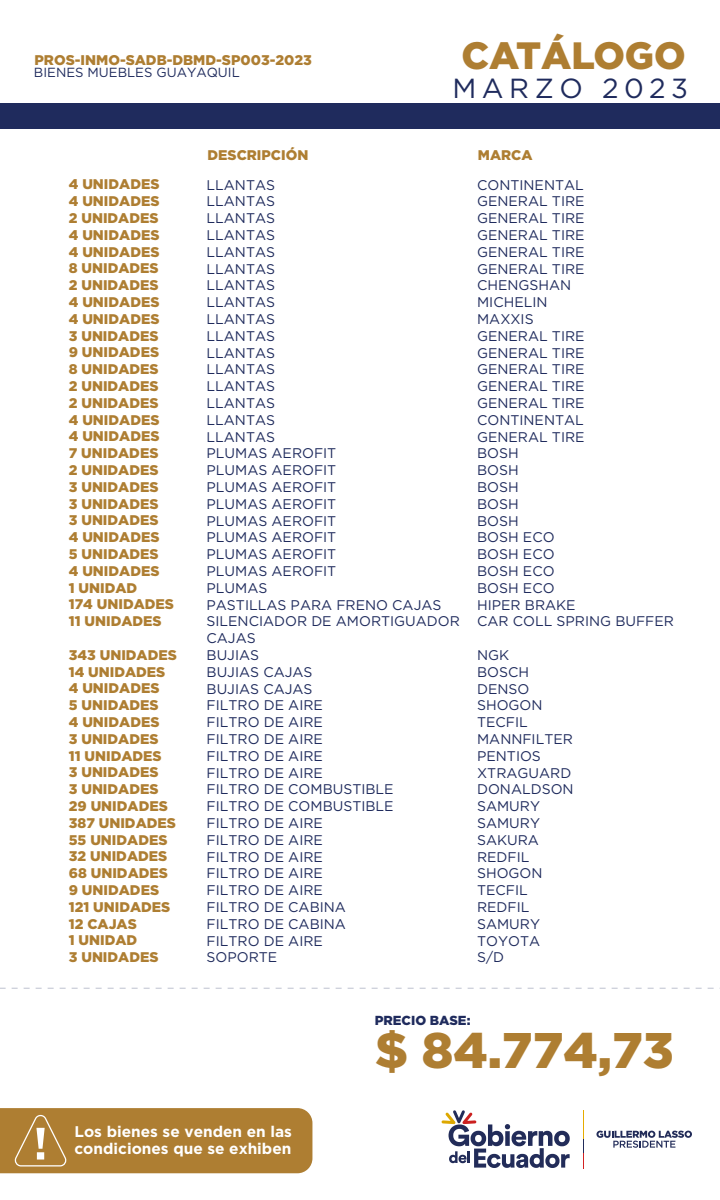
<style>
.page{position:relative;width:720px;height:1200px;background:#fff}
.page>*{position:absolute;margin:0;border:0;box-sizing:border-box;transform-origin:0 0}
.t1{font:900 50px "Gotham";color:#ae7e32}
.t2{font:900 38.1px "Gotham";color:#ae7e32}
.t3{font:27.6px "Gotham";letter-spacing:.2em;color:#1f2b5d}
.t4{font:700 15.4px/17px "Gotham";color:#fff}
.t5{font:14px/16.8px "Gotham";color:#1f2b5d}
.t6{font:900 14px/16.8px "Gotham";color:#ae7e32}
.t7{font:13.2px "Gotham";color:#1f2b5d}
.t8{font:900 13.1px "Gotham";color:#1f2b5d}
</style>
<div class="page">
<svg style="left:0;top:988px;width:720px;height:1px"></svg>
<div style="left:0;top:103px;width:720px;height:25px;background:#1f2b5d"></div>
<div style="left:0;top:1108px;width:312px;height:65px;background:#ae7e32"></div>
<svg style="left:596px;top:1131px;width:96px;height:17px"></svg>
<svg style="left:442px;top:1110px;width:128px;height:58px"></svg>
<hr style="left:583px;top:1110px;width:1px;height:59px;background:#e6ab00">
<hr style="left:583px;top:1139px;width:1px;height:30px;background:#222c59">
<svg style="left:583px;top:1153px;width:1px;height:16px"></svg>
<p class="t6" style="left:35px;top:51px;width:279px">PROS-INMO-SADB-DBMD-SP003-2023</p>
<p class="t7" style="left:34px;top:64px;width:207px">BIENES MUEBLES GUAYAQUIL</p>
<h2 class="t2" style="left:462px;top:34px;width:226px">CATÁLOGO</h2>
<h3 class="t3" style="left:452px;top:70px;width:237px">MARZO 2023</h3>
<p class="t6" style="left:69px;top:176px;width:107px">4 UNIDADES<br>4 UNIDADES<br>2 UNIDADES<br>4 UNIDADES<br>4 UNIDADES<br>8 UNIDADES<br>2 UNIDADES<br>4 UNIDADES<br>4 UNIDADES<br>3 UNIDADES<br>9 UNIDADES<br>8 UNIDADES<br>2 UNIDADES<br>2 UNIDADES<br>4 UNIDADES<br>4 UNIDADES<br>7 UNIDADES<br>2 UNIDADES<br>3 UNIDADES<br>3 UNIDADES<br>3 UNIDADES<br>4 UNIDADES<br>5 UNIDADES<br>4 UNIDADES<br>1 UNIDAD<br>174 UNIDADES<br>11 UNIDADES</p>
<p class="t6" style="left:69px;top:646px;width:110px">343 UNIDADES<br>14 UNIDADES<br>4 UNIDADES<br>5 UNIDADES<br>4 UNIDADES<br>3 UNIDADES<br>11 UNIDADES<br>3 UNIDADES<br>3 UNIDADES<br>29 UNIDADES<br>387 UNIDADES<br>55 UNIDADES<br>32 UNIDADES<br>68 UNIDADES<br>9 UNIDADES<br>121 UNIDADES<br>12 CAJAS<br>1 UNIDAD<br>3 UNIDADES</p>
<p class="t6" style="left:208px;top:146px;width:102px">DESCRIPCIÓN</p>
<p class="t6" style="left:478px;top:146px;width:56px">MARCA</p>
<p class="t5" style="left:207px;top:176px;width:255px">LLANTAS<br>LLANTAS<br>LLANTAS<br>LLANTAS<br>LLANTAS<br>LLANTAS<br>LLANTAS<br>LLANTAS<br>LLANTAS<br>LLANTAS<br>LLANTAS<br>LLANTAS<br>LLANTAS<br>LLANTAS<br>LLANTAS<br>LLANTAS<br>PLUMAS AEROFIT<br>PLUMAS AEROFIT<br>PLUMAS AEROFIT<br>PLUMAS AEROFIT<br>PLUMAS AEROFIT<br>PLUMAS AEROFIT<br>PLUMAS AEROFIT<br>PLUMAS AEROFIT<br>PLUMAS<br>PASTILLAS PARA FRENO CAJAS<br>SILENCIADOR DE AMORTIGUADOR<br>CAJAS<br>BUJIAS<br>BUJIAS CAJAS<br>BUJIAS CAJAS<br>FILTRO DE AIRE<br>FILTRO DE AIRE<br>FILTRO DE AIRE<br>FILTRO DE AIRE<br>FILTRO DE AIRE<br>FILTRO DE COMBUSTIBLE<br>FILTRO DE COMBUSTIBLE<br>FILTRO DE AIRE<br>FILTRO DE AIRE<br>FILTRO DE AIRE<br>FILTRO DE AIRE<br>FILTRO DE AIRE<br>FILTRO DE CABINA<br>FILTRO DE CABINA<br>FILTRO DE AIRE<br>SOPORTE</p>
<p class="t5" style="left:477px;top:176px;width:198px">CONTINENTAL<br>GENERAL TIRE<br>GENERAL TIRE<br>GENERAL TIRE<br>GENERAL TIRE<br>GENERAL TIRE<br>CHENGSHAN<br>MICHELIN<br>MAXXIS<br>GENERAL TIRE<br>GENERAL TIRE<br>GENERAL TIRE<br>GENERAL TIRE<br>GENERAL TIRE<br>CONTINENTAL<br>GENERAL TIRE<br>BOSH<br>BOSH<br>BOSH<br>BOSH<br>BOSH<br>BOSH ECO<br>BOSH ECO<br>BOSH ECO<br>BOSH ECO<br>HIPER BRAKE<br>CAR COLL SPRING BUFFER</p>
<p class="t5" style="left:477px;top:646px;width:98px">NGK<br>BOSCH<br>DENSO<br>SHOGON<br>TECFIL<br>MANNFILTER<br>PENTIOS<br>XTRAGUARD<br>DONALDSON<br>SAMURY<br>SAMURY<br>SAKURA<br>REDFIL<br>SHOGON<br>TECFIL<br>REDFIL<br>SAMURY<br>TOYOTA<br>S/D</p>
<p class="t8" style="left:375px;top:1012px;width:97px">PRECIO BASE:</p>
<h1 class="t1" style="left:375px;top:1021px;width:301px">$ 84.774,73</h1>
<p class="t4" style="left:75px;top:1123px;width:219px">Los bienes se venden en las condiciones que se exhiben</p>
</div>
